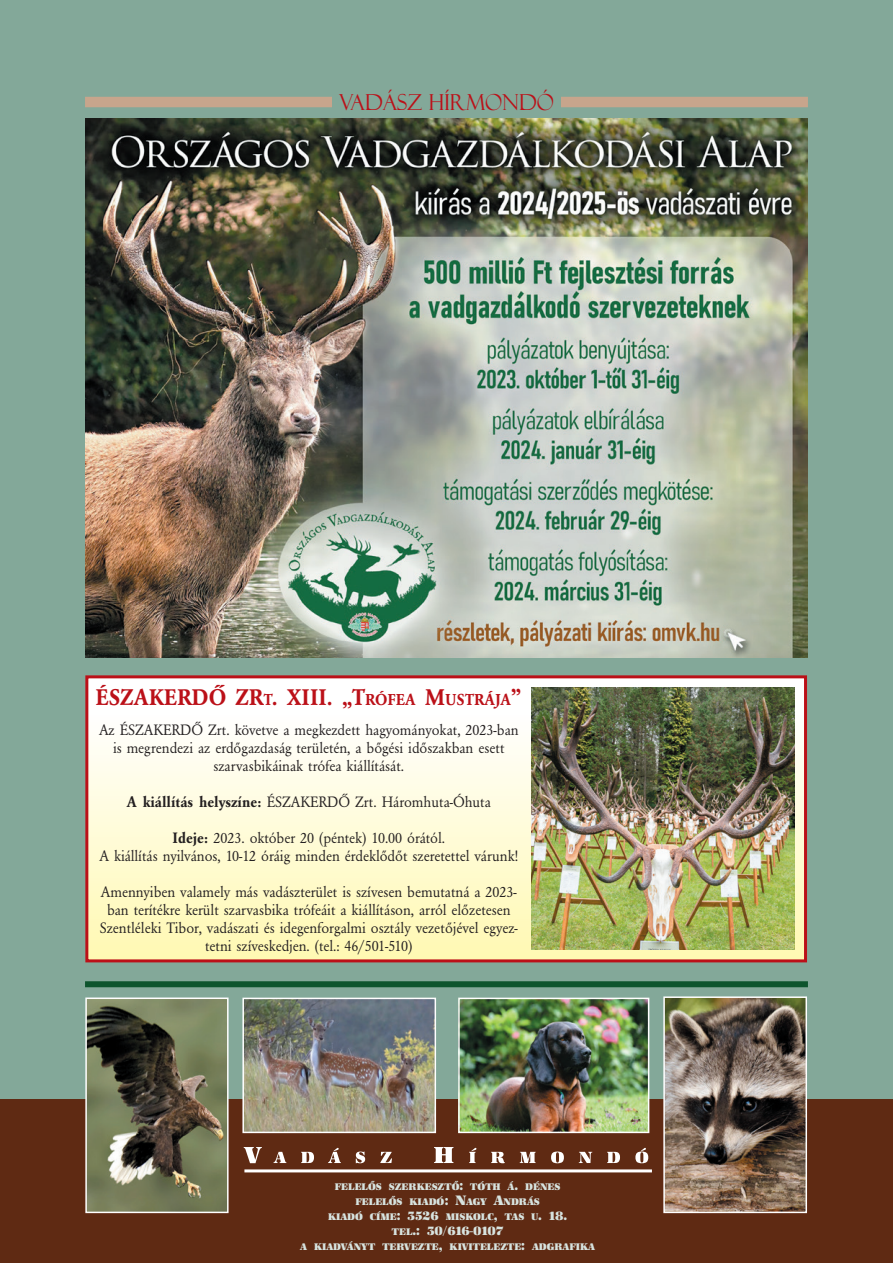
<style>
.page{position:relative;width:893px;height:1263px;background:#83a899}
.page>*{position:absolute;margin:0;border:0;box-sizing:border-box;transform-origin:0 0}
.t1{font:700 23.7px "URW Garamond TOT";color:#bb1018;scale:.95 1}
.t2{font:22.05px "Felix Titling";color:#bb1018;scale:.95 1}
.t3{font:700 16.5px "URW Garamond TOT";color:#bb1018;scale:.95 1}
.t4{font:15.75px/18px "URW Garamond TOT";color:#231f20;text-align:center;scale:.95 1}
.t5{font:12.6px "URW Antiqua Alt TOT Sup";letter-spacing:-.025em;color:#d7e3df;scale:.95 1}
.t6{font:9.9px/15px "URW Antiqua Alt TOT Sup";color:#d7e3df;text-align:center;scale:.95 1}
.s1{font-size:23.7px}
.s2{font-weight:700}
.s3{font-size:14.1px}
.s4{font-size:12.6px}
.s5{font-size:9.9px}
</style>
<div class="page">
<div style="left:0;top:1099px;width:893px;height:164px;background:#5f2a13"></div>
<hr style="left:244px;top:1169px;width:408px;height:3px;background:#fff">
<img style="left:88px;top:1000px;width:138px;height:210px">
<div style="left:85px;top:997px;width:144px;height:216px;border:2px solid #fff"></div>
<img style="left:666px;top:999px;width:138px;height:211px">
<div style="left:663px;top:996px;width:144px;height:217px;border:2px solid #fff"></div>
<img style="left:245px;top:1001px;width:188px;height:129px">
<div style="left:242px;top:998px;width:194px;height:135px;border:2px solid #fff"></div>
<img style="left:461px;top:1001px;width:185px;height:129px">
<div style="left:458px;top:998px;width:191px;height:135px;border:2px solid #fff"></div>
<div style="left:85px;top:981px;width:723px;height:6px;background:#0d542d"></div>
<svg style="left:244px;top:1147px;width:404px;height:16px"></svg>
<div style="left:85px;top:97px;width:247px;height:10px;background:#c7a58c"></div>
<div style="left:561px;top:97px;width:247px;height:10px;background:#c7a58c"></div>
<div style="left:87px;top:677px;width:718px;height:284px;background:linear-gradient(to bottom,#fff,#fff9b3)"></div>
<div style="left:85px;top:675px;width:722px;height:287px;border:3px solid #bb1018"></div>
<img style="left:85px;top:118px;width:723px;height:539px">
<img style="left:531px;top:687px;width:263px;height:263px">
<h2 class="t2" style="left:339px;top:89px;width:227px">VADÁSZ HÍRMONDÓ</h2>
<h1 class="t1" style="left:96px;top:684px;width:17px">ÉSZAKERDŐ</h1>
<p class="t3" style="left:235px;top:690px;width:303px"><span class="s1">ZR</span>T<span class="s1">. XIII . „T</span>RÓFEA <span class="s1">M</span>USTRÁJA<span class="s1">”</span></p>
<p class="t4" style="left:99px;top:721px;width:443px">Az ÉSZAKERDŐ Zrt. követve a megkezdett hagyományokat, 2023-ban is megrendezi az erdőgazdaság területén, a bőgési időszakban esett szarvasbikáinak trófea kiállítását.</p>
<p class="t4" style="left:127px;top:793px;width:385px"><span class="s2">A kiállítás helyszíne:</span> ÉSZAKERDŐ Zrt. Háromhuta-Óhuta</p>
<p class="t4" style="left:99px;top:829px;width:442px"><span class="s2">Ideje:</span> 2023. október 20 (péntek) 10.00 órától.<br>A kiállítás nyilvános, 10-12 óráig minden érdeklődőt szeretettel várunk!</p>
<p class="t4" style="left:100px;top:883px;width:442px">Amennyiben valamely más vadászterület is szívesen bemutatná a 2023- ban terítékre került szarvasbika trófeáit a kiállításon, arról előzetesen Szentléleki Tibor, vadászati és idegenforgalmi osztály vezetőjével egyez&shy;tetni szíveskedjen. (tel.: 46/501-510)</p>
<p class="t6" style="left:328px;top:1179px;width:253px">FELELŐS SZERKESZTŐ<span class="s3">:</span> TÓTH Á<span class="s3">.</span> DÉNES<br>FELELŐS KIADÓ<span class="s3">: N</span>AGY <span class="s3">A</span>NDRÁS<br>KIADÓ CÍME<span class="s3">:</span> <span class="s4">3526</span> MISKOLC<span class="s3">,</span> TAS U<span class="s3">.</span> <span class="s4">18</span><span class="s3">.</span></p>
<p class="t5" style="left:392px;top:1223px;width:119px"><span class="s5">TEL</span><span class="s3">.:</span> 30/616-0107</p>
<p class="t6" style="left:300px;top:1239px;width:312px">A KIADVÁNYT TERVEZTE<span class="s3">,</span> KIVITELEZTE<span class="s3">:</span> ADGRAFIKA</p>
</div>
